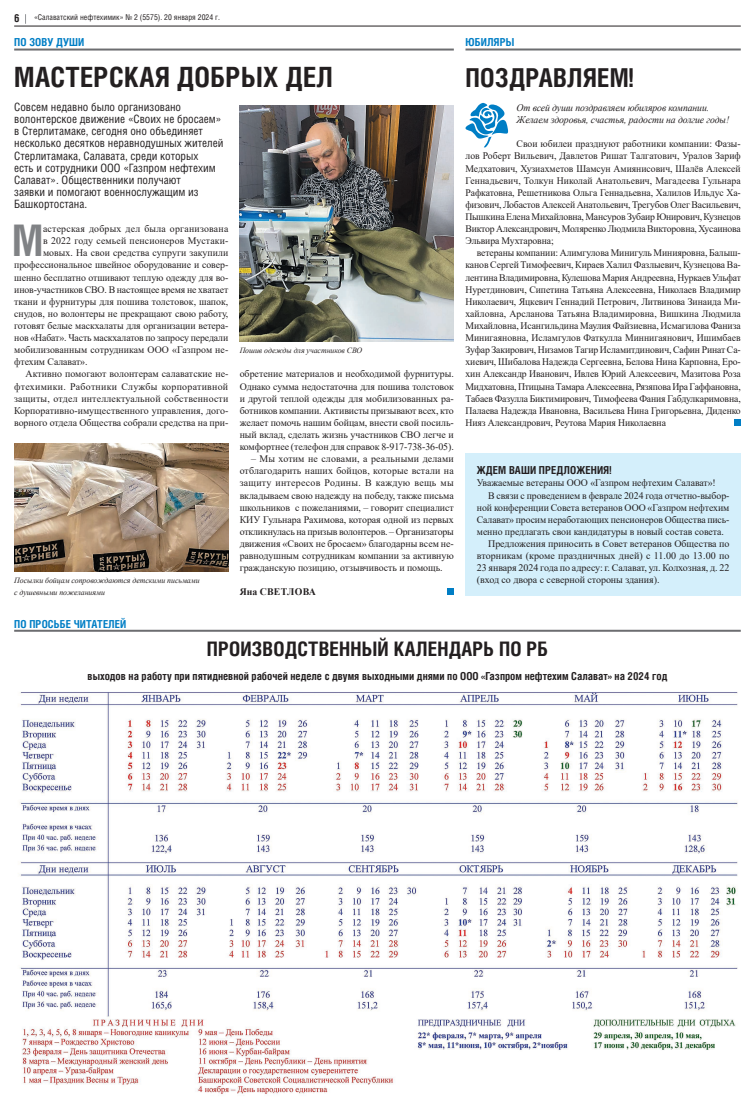
<style>
.page{position:relative;width:755px;height:1106px;background:#fff}
.page>*{position:absolute;margin:0;border:0;box-sizing:border-box;transform-origin:0 0}
.t1{font:700 43.5px "Helios Cond";color:#808285}
.t2{font:700 27.9px "Helios Cond";letter-spacing:.01em;color:#231f20}
.t3{font:700 26px "Helios Cond";letter-spacing:.01em;color:#231f20}
.t4{font:700 20px "Helios Cond";letter-spacing:.01em;color:#231f20}
.t5{font:11.5px/12.1px "Helios Cond";color:#231f20}
.t6{font:700 11px "Helios Cond";color:#231f20}
.t7{font:700 11px "Helios Cond";letter-spacing:.01em;color:#007ec5}
.t8{font:10px/12.1px "Times New Roman";letter-spacing:-.005em;color:#231f20;text-align:justify}
.t9{font:italic 10px/12.1px "Times New Roman";letter-spacing:-.01em;color:#231f20}
.t10{font:10px "Times New Roman";letter-spacing:.015em;color:#231f20}
.t11{font:10px "Times New Roman";letter-spacing:.025em;color:#231f20}
.t12{font:700 10px "Times New Roman";letter-spacing:.03em;color:#231f20}
.t13{font:italic 8px/12.1px "Times New Roman";letter-spacing:-.005em;color:#231f20}
.t14{font:8px "Helios Cond";color:#231f20}
</style>
<div class="page">
<hr style="left:14px;top:26px;width:726px;height:1px;background:#231f20">
<hr style="left:14px;top:49px;width:439px;height:2px;background:#6c6d70">
<hr style="left:14px;top:629px;width:726px;height:2px;background:#6c6d70">
<div style="left:465px;top:453px;width:275px;height:142px;background:#d4effb"></div>
<img style="left:20px;top:692px;width:718px;height:404px">
<img style="left:239px;top:106px;width:214px;height:235px">
<img style="left:14px;top:443px;width:214px;height:128px">
<hr style="left:465px;top:48px;width:275px;height:2px;background:#6c6d70">
<svg style="left:465px;top:103px;width:44px;height:45px"></svg>
<div style="left:446px;top:588px;width:7px;height:7px;background:#007ec5"></div>
<div style="left:733px;top:419px;width:7px;height:7px;background:#007ec5"></div>
<p class="t6" style="left:14px;top:11px;width:7px">6</p>
<p class="t14" style="left:34px;top:12px;width:187px">«Салаватский нефтехимик» № 2 (5575). 20 января 2024 г.</p>
<p class="t7" style="left:14px;top:35px;width:72px">ПО ЗОВУ ДУШИ</p>
<h2 class="t2" style="left:14px;top:58px;width:320px">МАСТЕРСКАЯ ДОБРЫХ ДЕЛ</h2>
<p class="t5" style="left:14px;top:101px;width:211px">Совсем недавно было организовано волонтерское движение «Своих не бросаем» в Стерлитамаке, сегодня оно объединяет несколько десятков неравнодушных жителей Стерлитамака, Салавата, среди которых<br>есть и сотрудники ООО «Газпром нефтехим Салават». Общественники получают<br>заявки и помогают военнослужащим из Башкортостана.</p>
<h1 class="t1" style="left:12px;top:211px;width:33px">М</h1>
<p class="t11" style="left:43px;top:222px;width:187px">астерская добрых дел была организована</p>
<p class="t10" style="left:43px;top:234px;width:187px">в 2022 году семьей пенсионеров Мустаки-</p>
<p class="t8" style="left:43px;top:247px;width:187px">мовых. На свои средства супруги закупили</p>
<p class="t8" style="left:14px;top:259px;width:215px">профессиональное швейное оборудование и совер-</p>
<p class="t8" style="left:14px;top:271px;width:215px">шенно бесплатно отшивают теплую одежду для во-</p>
<p class="t8" style="left:14px;top:283px;width:215px">инов-участников СВО. В настоящее время не хватает</p>
<p class="t8" style="left:14px;top:295px;width:215px">ткани и фурнитуры для пошива толстовок, шапок,</p>
<p class="t8" style="left:14px;top:307px;width:215px">снудов, но волонтеры не прекращают свою работу,</p>
<p class="t8" style="left:14px;top:319px;width:215px">готовят белые маскхалаты для организации ветера-</p>
<p class="t8" style="left:14px;top:331px;width:215px">нов «Набат». Часть маскхалатов по запросу передали</p>
<p class="t8" style="left:14px;top:343px;width:215px">мобилизованным сотрудникам ООО «Газпром не-</p>
<p class="t8" style="left:14px;top:355px;width:75px">фтехим Салават».</p>
<p class="t8" style="left:26px;top:368px;width:204px">Активно помогают волонтерам салаватские не-</p>
<p class="t11" style="left:14px;top:379px;width:215px">фтехимики. Работники Службы корпоративной</p>
<p class="t10" style="left:14px;top:391px;width:215px">защиты, отдел интеллектуальной собственности</p>
<p class="t8" style="left:14px;top:404px;width:215px">Корпоративно-имущественного управления, дого-</p>
<p class="t8" style="left:14px;top:416px;width:215px">ворного отдела Общества собрали средства на при-</p>
<p class="t13" style="left:14px;top:574px;width:187px">Посылки бойцам сопровождаются детскими письмами с душевными пожеланиями</p>
<p class="t7" style="left:14px;top:616px;width:114px">ПО ПРОСЬБЕ ЧИТАТЕЛЕЙ</p>
<p class="t13" style="left:239px;top:344px;width:124px">Пошив одежды для участников СВО</p>
<p class="t8" style="left:239px;top:368px;width:215px">обретение материалов и необходимой фурнитуры.<br>Однако сумма недостаточна для пошива толстовок и другой теплой одежды для мобилизованных ра&shy;ботников компании. Активисты призывают всех, кто желает помочь нашим бойцам, внести свой посиль&shy;ный вклад, сделать жизнь участников СВО легче и комфортнее (телефон для справок 8-917-738-36-05).</p>
<p class="t8" style="left:239px;top:452px;width:215px;text-indent:11px">– Мы хотим не словами, а реальными делами отблагодарить наших бойцов, которые встали на защиту интересов Родины. В каждую вещь мы вкладываем свою надежду на победу, также письма школьников с пожеланиями, – говорит специалист КИУ Гульнара Рахимова, которая одной из первых откликнулась на призыв волонтеров. – Организаторы движения «Своих не бросаем» благодарны всем не&shy;равнодушным сотрудникам компании за активную гражданскую позицию, отзывчивость и помощь.</p>
<p class="t12" style="left:239px;top:585px;width:78px">Яна СВЕТЛОВА</p>
<p class="t7" style="left:465px;top:35px;width:50px">ЮБИЛЯРЫ</p>
<h3 class="t3" style="left:465px;top:60px;width:170px">ПОЗДРАВЛЯЕМ!</h3>
<p class="t9" style="left:516px;top:101px;width:214px">От всей души поздравляем юбиляров компании.<br>Желаем здоровья, счастья, радости на долгие годы!</p>
<p class="t8" style="left:465px;top:138px;width:277px;text-indent:51px">Свои юбилеи празднуют работники компании: Фазы&shy;лов Роберт Вильевич, Давлетов Ришат Талгатович, Уралов Зариф Медхатович, Хузиахметов Шамсун Амиянисович, Шалёв Алексей Геннадьевич, Толкун Николай Анатольевич, Магадеева Гульнара Рафкатовна, Решетникова Ольга Геннадьевна, Халилов Ильдус Ха&shy;физович, Лобастов Алексей Анатольевич, Трегубов Олег Васильевич, Пышкина Елена Михайловна, Мансуров Зубаир Юнирович, Кузнецов Виктор Александрович, Моляренко Людмила Викторовна, Хусаинова Эльвира Мухтаровна;</p>
<p class="t8" style="left:465px;top:247px;width:277px;text-indent:11px">ветераны компании: Алимгулова Минигуль Минияровна, Балыш&shy;канов Сергей Тимофеевич, Кираев Халил Фазлыевич, Кузнецова Ва&shy;лентина Владимировна, Кулешова Мария Андреевна, Нуркаев Ульфат Нуретдинович, Сипетина Татьяна Алексеевна, Николаев Владимир Николаевич, Яцкевич Геннадий Петрович, Литвинова Зинаида Ми&shy;хайловна, Арсланова Татьяна Владимировна, Вишкина Людмила Михайловна, Исангильдина Маулия Файзиевна, Исмагилова Фаниза Минигаяновна, Исламгулов Фаткулла Миннигаянович, Ишимбаев Зуфар Закирович, Низамов Тагир Исламитдинович, Сафин Ринат Са&shy;хиевич, Шибалова Надежда Сергеевна, Белова Нина Карповна, Еро&shy;хин Александр Иванович, Ивлев Юрий Алексеевич, Мазитова Роза Мидхатовна, Птицына Тамара Алексеевна, Рязяпова Ира Гаффановна, Табаев Фазулла Биктимирович, Тимофеева Фания Габдулкаримовна, Палаева Надежда Ивановна, Васильева Нина Григорьевна, Диденко Нияз Александрович, Реутова Мария Николаевна</p>
<p class="t6" style="left:476px;top:463px;width:136px">ЖДЕМ ВАШИ ПРЕДЛОЖЕНИЯ!</p>
<p class="t8" style="left:476px;top:477px;width:240px">Уважаемые ветераны ООО «Газпром нефтехим Салават»!</p>
<p class="t8" style="left:488px;top:489px;width:242px">В связи с проведением в феврале 2024 года отчетно-выбор-</p>
<p class="t8" style="left:476px;top:501px;width:254px">ной конференции Совета ветеранов ООО «Газпром нефтехим</p>
<p class="t8" style="left:476px;top:513px;width:254px">Салават» просим неработающих пенсионеров Общества пись-</p>
<p class="t8" style="left:476px;top:525px;width:248px">менно предлагать свои кандидатуры в новый состав совета.</p>
<p class="t8" style="left:488px;top:537px;width:242px">Предложения приносить в Совет ветеранов Общества по</p>
<p class="t8" style="left:476px;top:549px;width:254px">вторникам (кроме праздничных дней) с 11.00 до 13.00 по</p>
<p class="t8" style="left:476px;top:561px;width:254px">23 января 2024 года по адресу: г. Салават, ул. Колхозная, д. 22</p>
<p class="t8" style="left:476px;top:573px;width:184px">(вход со двора с северной стороны здания).</p>
<h3 class="t4" style="left:206px;top:635px;width:343px">ПРОИЗВОДСТВЕННЫЙ КАЛЕНДАРЬ ПО РБ</h3>
<p class="t6" style="left:87px;top:668px;width:581px">выходов на работу при пятидневной рабочей неделе с двумя выходными днями по ООО «Газпром нефтехим Салават» на 2024 год</p>
</div>
